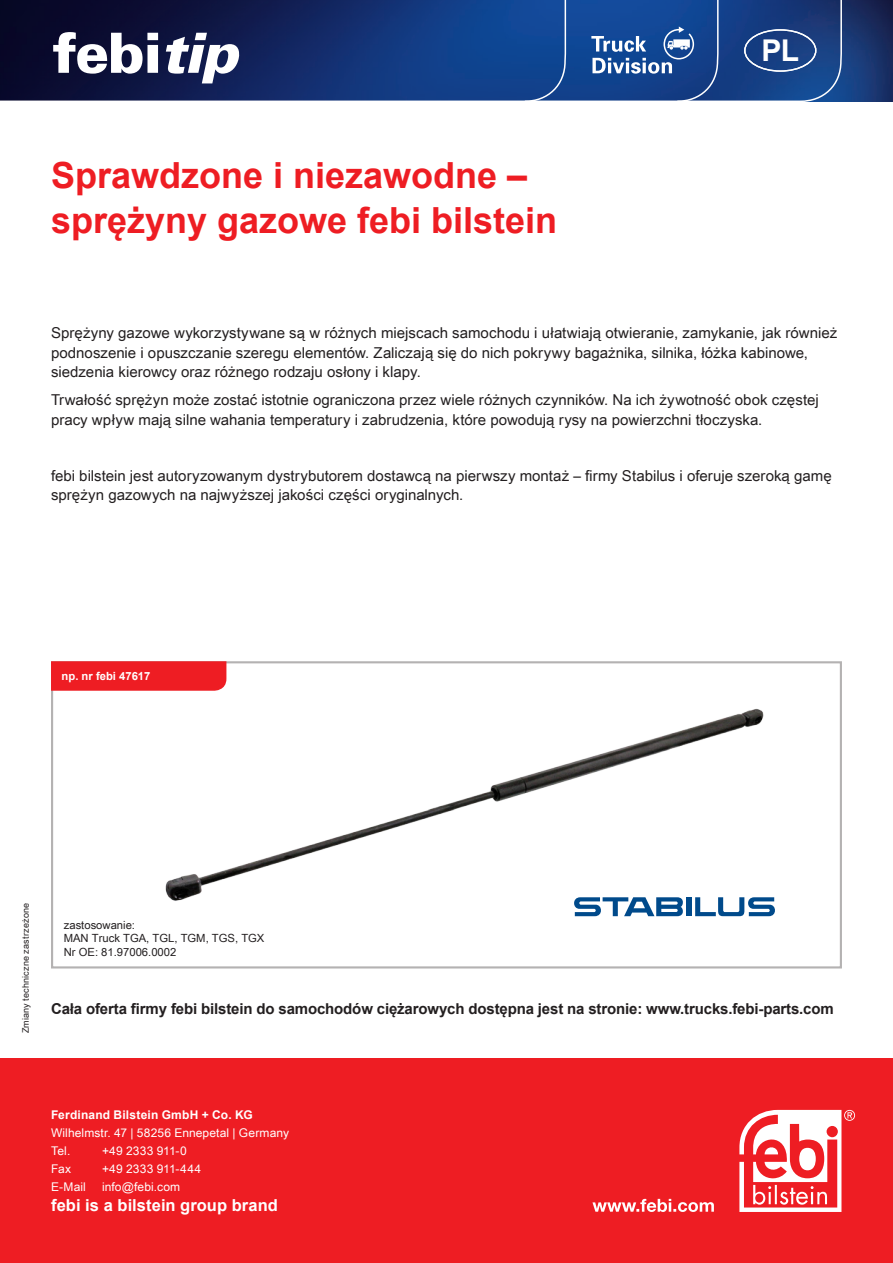
<style>
.page{position:relative;width:893px;height:1263px;background:#fff}
.page>*{position:absolute;margin:0;border:0;box-sizing:border-box;transform-origin:0 0}
.t1{font:700 36px/45px "Arial";color:#ee1d23}
.t2{font:700 30px "Arial";color:#fff}
.t3{font:700 16.5px "Arial";letter-spacing:.005em;color:#fff}
.t4{font:15px/19.5px "Arial Unicode MS";color:#231f20}
.t5{font:700 15px "Arial";letter-spacing:-.01em;color:#231f20}
.t6{font:12px/18px "Arial Unicode MS";letter-spacing:.01em;color:#fff}
.t7{font:700 12px "Arial";letter-spacing:.015em;color:#fff}
.t8{font:11.25px/13.5px "Arial Unicode MS";color:#231f20}
.t9{font:700 11.25px "Arial";color:#fff}
.t10{font:9px "Arial Unicode MS";letter-spacing:.015em;color:#231f20}
</style>
<div class="page">
<img style="left:843px;top:0;width:50px;height:102px">
<svg style="left:0;top:0;width:843px;height:102px;background:#163470"></svg>
<div style="left:0;top:1059px;width:893px;height:204px;background:#ee1d23"></div>
<svg style="left:739px;top:1110px;width:116px;height:102px"></svg>
<svg style="left:592px;top:1199px;width:122px;height:13px"></svg>
<div style="left:744px;top:29px;width:72px;height:43px;border:1px solid #fff;border-radius:50%"></div>
<svg style="left:591px;top:0;width:128px;height:102px;background:#2e5a9d"></svg>
<svg style="left:53px;top:32px;width:187px;height:51px"></svg>
<div style="left:51px;top:661px;width:791px;height:307px;border:2px solid #b4b2b2"></div>
<img style="left:165px;top:708px;width:599px;height:204px">
<div style="left:686px;top:897px;width:5px;height:19px;background:#004a8b"></div>
<svg style="left:695px;top:897px;width:80px;height:19px"></svg>
<svg style="left:572px;top:897px;width:113px;height:19px"></svg>
<svg style="left:51px;top:661px;width:175px;height:30px;background:#ed2127"></svg>
<h1 class="t1" style="left:51px;top:154px;width:508px">Sprawdzone i niezawodne – sprężyny gazowe febi bilstein</h1>
<h2 class="t2" style="left:761px;top:31px;width:39px">PL</h2>
<p class="t4" style="left:51px;top:323px;width:788px">Sprężyny gazowe wykorzystywane są w różnych miejscach samochodu i ułatwiają otwieranie, zamykanie, jak również podnoszenie i opuszczanie szeregu elementów. Zaliczają się do nich pokrywy bagażnika, silnika, łóżka kabinowe, siedzenia kierowcy oraz różnego rodzaju osłony i klapy.</p>
<p class="t4" style="left:51px;top:390px;width:769px">Trwałość sprężyn może zostać istotnie ograniczona przez wiele różnych czynników. Na ich żywotność obok częstej pracy wpływ mają silne wahania temperatury i zabrudzenia, które powodują rysy na powierzchni tłoczyska.</p>
<p class="t4" style="left:51px;top:465px;width:782px">febi bilstein jest autoryzowanym dystrybutorem dostawcą na pierwszy montaż – firmy Stabilus i oferuje szeroką gamę sprężyn gazowych na najwyższej jakości części oryginalnych.</p>
<p class="t9" style="left:62px;top:669px;width:90px">np. nr febi 47617</p>
<p class="t10" style="left:19px;top:1033px;width:132px;rotate:-90deg">Zmiany techniczne zastrzeżone</p>
<p class="t8" style="left:64px;top:918px;width:202px">zastosowanie:<br>MAN Truck TGA, TGL, TGM, TGS, TGX<br>Nr OE: 81.97006.0002</p>
<p class="t5" style="left:51px;top:998px;width:784px">Cała oferta firmy febi bilstein do samochodów ciężarowych dostępna jest na stronie: www.trucks.febi-parts.com</p>
<p class="t7" style="left:51px;top:1106px;width:203px">Ferdinand Bilstein GmbH + Co. KG</p>
<p class="t6" style="left:51px;top:1123px;width:240px">Wilhelmstr. 47 | 58256 Ennepetal | Germany<br>Tel.</p>
<p class="t6" style="left:102px;top:1141px;width:86px">+49 2333 911-0</p>
<p class="t6" style="left:51px;top:1159px;width:22px">Fax</p>
<p class="t6" style="left:102px;top:1159px;width:101px">+49 2333 911-444</p>
<p class="t6" style="left:51px;top:1177px;width:36px">E-Mail</p>
<p class="t6" style="left:102px;top:1177px;width:80px">info@febi.com</p>
<p class="t3" style="left:51px;top:1194px;width:228px">febi is a bilstein group brand</p>
</div>
